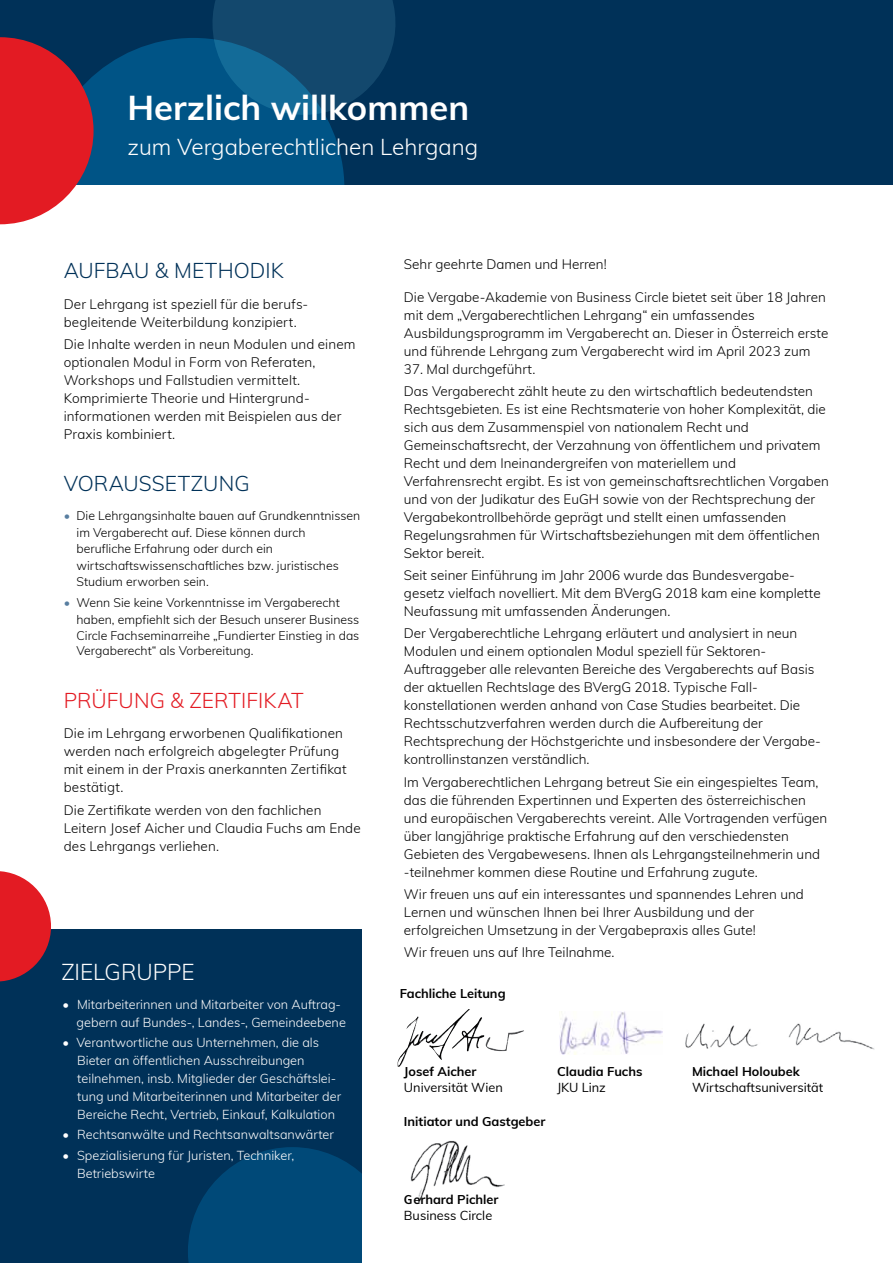
<style>
.page{position:relative;width:893px;height:1263px;background:#fff}
.page>*{position:absolute;margin:0;border:0;box-sizing:border-box;transform-origin:0 0}
.t1{font:700 34.5px "Muli";color:#fff}
.t2{font:300 22.5px "Muli";color:#fff}
.t3{font:300 21px "Muli";letter-spacing:.005em;color:#003158}
.t4{font:300 21px "Muli";letter-spacing:.005em;color:#e31b23}
.t5{font:300 13.5px/18px "Muli";color:#000}
.t6{font:300 12.75px/18px "Muli";color:#fff}
.t7{font:700 12.75px "Muli";color:#000}
.t8{font:12.75px "Muli";color:#000}
.t9{font:300 12.3px/16.5px "Muli";color:#000}
.s1{color:#587ea0}
</style>
<div class="page">
<div style="left:0;top:0;width:893px;height:185px;background:#003158"></div>
<svg style="left:0;top:0;width:395px;height:224px"></svg>
<img style="left:685px;top:1023px;width:190px;height:27px">
<img style="left:398px;top:1009px;width:126px;height:58px">
<img style="left:410px;top:1140px;width:95px;height:63px">
<img style="left:559px;top:1011px;width:103px;height:43px">
<div style="left:0;top:929px;width:361px;height:334px;background:#003158"></div>
<svg style="left:188px;top:1147px;width:173px;height:116px;background:#004573"></svg>
<svg style="left:0;top:871px;width:51px;height:110px"></svg>
<h1 class="t1" style="left:128px;top:82px;width:343px">Herzlich willkommen</h1>
<h2 class="t2" style="left:128px;top:131px;width:352px">zum Vergaberechtlichen Lehrgang</h2>
<h3 class="t3" style="left:64px;top:255px;width:28px">Aufbau</h3>
<h3 class="t3" style="left:155px;top:255px;width:51px">&amp; Meth</h3>
<h3 class="t3" style="left:234px;top:255px;width:44px">odik</h3>
<p class="t5" style="left:64px;top:294px;width:246px">Der Lehrgang ist speziell für die berufs&shy;begleitende Weiterbildung konzipiert.</p>
<p class="t5" style="left:64px;top:334px;width:293px">Die I nhalte werden in neun Modulen und einem optionalen Modul in Form von Referaten, Workshops und Fallstudien vermittelt.<br>Komprimierte Theorie und Hintergrund&shy;informationen werden mit Beispielen aus der Praxis kombiniert.</p>
<h3 class="t3" style="left:64px;top:468px;width:45px">Voraussetzung</h3>
<p class="t9" style="left:77px;top:507px;width:285px;text-indent:-13px"><span class="s1">•</span> Die Lehrgangsinhalte bauen auf Grundkenntnissen im Vergaberecht auf. Diese können durch berufliche Erfahrung oder durch ein wirtschaftswissenschaftliches bzw. juristisches Studium erworben sein.</p>
<p class="t9" style="left:77px;top:594px;width:284px;text-indent:-13px"><span class="s1">•</span> Wenn Sie keine Vorkenntnisse im Vergaberecht haben, empfiehlt sich der -Besuch unserer Business<br>Circle Fachseminarreihe „Fundierter Einstieg in das</p>
<p class="t9" style="left:77px;top:642px;width:179px">Vergaberecht“ als Vorbereitung.</p>
<h3 class="t4" style="left:64px;top:685px;width:56px">Prüfung</h3>
<h3 class="t4" style="left:170px;top:685px;width:45px">&amp; Zert</h3>
<h3 class="t4" style="left:241px;top:685px;width:36px">ifikat</h3>
<p class="t5" style="left:64px;top:724px;width:284px">Die im Lehrgang erworbenen Qualifikationen werden nach erfolgreich abgelegter Prüfung mit einem in der Praxis anerkannten Zertifikat bestätigt.</p>
<p class="t5" style="left:64px;top:800px;width:298px">Die Zertifikate werden von den fachlichen<br>Leitern Josef Aicher und Claudia Fuchs am Ende des Lehrgangs verliehen.</p>
<h2 class="t2" style="left:61px;top:956px;width:34px">Zielgruppe</h2>
<p class="t6" style="left:77px;top:995px;width:271px;text-indent:-14px">• Mitarbeiterinnen und Mitarbeiter von Auftrag&shy;gebern auf Bundes-, -Landes-, Gemeindeebene</p>
<p class="t6" style="left:77px;top:1033px;width:266px;text-indent:-15px">• Verantwortliche aus Unternehmen, die als Bieter an öffentlichen Ausschreibungen teilnehmen, insb. Mitglieder der Geschäftslei&shy;tung und Mitarbeiterinnen und Mitarbeiter der Bereiche Recht, Vertrieb, Einkauf, Kalkulation</p>
<p class="t6" style="left:63px;top:1125px;width:273px">• Rechtsanwälte und Rechtsanwaltsanwärter</p>
<p class="t6" style="left:77px;top:1145px;width:219px;text-indent:-15px">• Spezialisierung für Juristen, Techniker,<br>Betriebswirte</p>
<p class="t5" style="left:404px;top:254px;width:204px">Sehr geehrte Damen und Herren!</p>
<p class="t5" style="left:404px;top:287px;width:426px">Die Vergabe-Akademie von Business Circle bietet seit über 18 Jahren mit dem „Vergaberechtlichen Lehrgang“ ein umfassendes Ausbildungsprogramm im Vergaberecht an. Dieser in Österreich erste und führende Lehrgang zum Vergaberecht wird im April 2023 zum</p>
<p class="t5" style="left:404px;top:357px;width:411px;line-height:22.2px">37. Mal durchgeführt.<br>Das Vergaberecht zählt heute zu den wirtschaftlich bedeutendsten</p>
<p class="t5" style="left:404px;top:399px;width:427px">Rechtsgebieten. Es ist eine Rechtsmaterie von hoher Komplexität, die sich aus dem Zusammenspiel von nationalem Recht und Gemeinschaftsrecht, der Verzahnung von öffentlichem und privatem Recht und dem I neinandergreifen von materiellem und Verfahrensrecht ergibt. Es ist von gemeinschaftsrechtlichen Vorgaben und von der Judikatur des EuGH sowie von der Rechtsprechung der Vergabekontrollbehörde geprägt und stellt einen umfassenden Regelungsrahmen für Wirtschaftsbeziehungen mit dem öffentlichen Sektor bereit.</p>
<p class="t5" style="left:404px;top:566px;width:418px">Seit seiner Einführung im Jahr 2006 wurde das Bundesvergabe&shy;gesetz vielfach novelliert. Mit dem BVergG 2018 kam eine komplette<br>Neufassung mit umfassenden Änderungen.</p>
<p class="t5" style="left:404px;top:624px;width:418px">Der Vergaberechtliche Lehrgang erläutert und analysiert in neun Modulen und einem optionalen Modul speziell für Sektoren-Auftraggeber alle relevanten Bereiche des Vergaberechts auf Basis der aktuellen Rechtslage des BVergG 2018. Typische Fall&shy;konstellationen werden anhand von Case Studies bearbeitet. Die Rechtsschutzverfahren werden durch die Aufbereitung der Rechtsprechung der Höchstgerichte und insbesondere der Vergabe&shy;kontrollinstanzen verständlich.</p>
<p class="t5" style="left:404px;top:772px;width:425px">I m Vergaberechtlichen Lehrgang betreut Sie ein eingespieltes Team, das die führenden Expertinnen und Experten des österreichischen und europäischen Vergaberechts vereint. Alle Vortragenden verfügen über langjährige praktische Erfahrung auf den verschiedensten Gebieten des Vergabewesens. I hnen als Lehrgangsteilnehmerin und -teilnehmer kommen diese Routine und Erfahrung zugute.</p>
<p class="t5" style="left:404px;top:884px;width:401px">Wir freuen uns auf ein interessantes und spannendes Lehren und<br>Lernen und wünschen I hnen bei I hrer Ausbildung und der erfolgreichen Umsetzung in der Vergabepraxis alles Gute!</p>
<p class="t5" style="left:404px;top:942px;width:212px">Wir freuen uns auf I hre Teilnahme.</p>
<p class="t7" style="left:400px;top:984px;width:107px">Fachliche Leitung</p>
<p class="t7" style="left:404px;top:1062px;width:74px">Josef Aicher</p>
<p class="t8" style="left:404px;top:1078px;width:100px">Universität Wien</p>
<p class="t7" style="left:404px;top:1112px;width:143px">Initiator und Gastgeber</p>
<p class="t7" style="left:557px;top:1062px;width:87px">Claudia Fuchs</p>
<p class="t8" style="left:557px;top:1078px;width:50px">JKU Linz</p>
<p class="t7" style="left:404px;top:1190px;width:96px">Gerhard Pichler</p>
<p class="t8" style="left:404px;top:1206px;width:90px">Business Circle</p>
<p class="t7" style="left:692px;top:1062px;width:110px">Michael Holoubek</p>
<p class="t8" style="left:692px;top:1078px;width:133px">Wirtschaftsuniversität</p>
</div>
